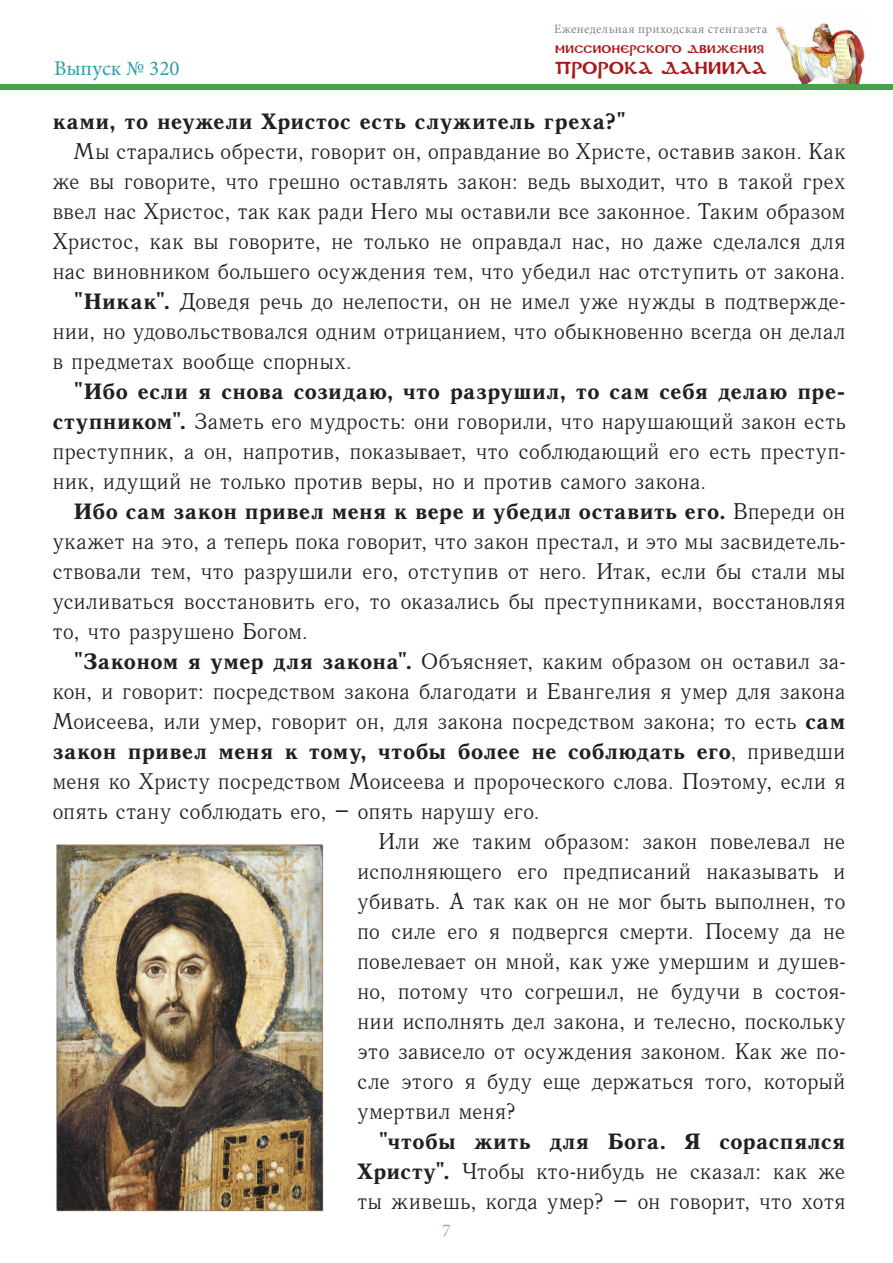
<style>
.page{position:relative;width:893px;height:1263px;background:#fff}
.page>*{position:absolute;margin:0;border:0;box-sizing:border-box;transform-origin:0 0}
._2__Основной_текст{font:22.5px/30px "Antiqua";color:#231f20;text-align:justify}
._2__Основной_текст-2{font:700 22.5px "Antiqua";color:#231f20}
.t1{font:21px "Minion Pro";color:#2e9daa}
.t2{font:18px "Minion Pro";color:#9fa9a4}
.t3{font:17.1px "DS Coptic";letter-spacing:.01em;color:#aa181b}
.t4{font:12.75px "Minion Pro";letter-spacing:.03em;color:#7f8885}
.t5{font:10.95px "DS Coptic";letter-spacing:.025em;color:#aa181b}
.s1{font-weight:700}
</style>
<div class="page">
<img style="left:776px;top:23px;width:89px;height:61px">
<div style="left:0;top:84px;width:893px;height:5px;background:#4aa14a"></div>
<img style="left:56px;top:844px;width:268px;height:368px">
<p class="t1" style="left:54px;top:54px;width:127px">Выпуск № 320</p>
<p class="t4" style="left:554px;top:21px;width:215px">Еженедельная приходская стенгазета</p>
<p class="t5" style="left:555px;top:42px;width:210px">Миссионерского движения</p>
<p class="t3" style="left:555px;top:57px;width:213px">ПРОРОКА ДАНИИЛА</p>
<p class="_2__Основной_текст-2" style="left:52px;top:110px;width:575px">ками, то неужели Христос есть служитель греха?"</p>
<p class="_2__Основной_текст" style="left:52px;top:137px;width:795px;text-indent:21px">Мы старались обрести, говорит он, оправдание во Христе, оставив закон. Как же вы говорите, что грешно оставлять закон: ведь выходит, что в такой грех ввел нас Христос, так как ради Него мы оставили все законное. Таким образом Христос, как вы говорите, не только не оправдал нас, но даже сделался для нас виновником большего осуждения тем, что убедил нас отступить от закона.</p>
<p class="_2__Основной_текст" style="left:52px;top:287px;width:795px;text-indent:21px"><span class="s1">"Никак".</span> Доведя речь до нелепости, он не имел уже нужды в подтвержде&shy;нии, но удовольствовался одним отрицанием, что обыкновенно всегда он делал в предметах вообще спорных.</p>
<p class="_2__Основной_текст" style="left:52px;top:377px;width:795px;text-indent:21px"><span class="s1">"Ибо если я снова созидаю, что разрушил, то сам себя делаю пре&shy;ступником".</span> Заметь его мудрость: они говорили, что нарушающий закон есть преступник, а он, напротив, показывает, что соблюдающий его есть преступ&shy;ник, идущий не только против веры, но и против самого закона.</p>
<p class="_2__Основной_текст" style="left:52px;top:497px;width:795px;text-indent:21px"><span class="s1">Ибо сам закон привел меня к вере и убедил оставить его.</span> Впереди он укажет на это, а теперь пока говорит, что закон престал, и это мы засвидетель&shy;ствовали тем, что разрушили его, отступив от него. Итак, если бы стали мы усиливаться восстановить его, то оказались бы преступниками, восстановляя то, что разрушено Богом.</p>
<p class="_2__Основной_текст" style="left:52px;top:647px;width:795px;text-indent:21px"><span class="s1">"Законом я умер для закона".</span> Объясняет, каким образом он оставил за&shy;кон, и говорит: посредством закона благодати и Евангелия я умер для закона Моисеева, или умер, говорит он, для закона посредством закона; то есть <span class="s1">сам закон привел меня к тому, чтобы более не соблюдать его</span>, приведши меня ко Христу посредством Моисеева и пророческого слова. Поэтому, если я опять стану соблюдать его, – опять нарушу его.</p>
<p class="_2__Основной_текст" style="left:357px;top:827px;width:490px;text-indent:21px">Или же таким образом: закон повелевал не исполняющего его предписаний наказывать и убивать. А так как он не мог быть выполнен, то по силе его я подвергся смерти. Посему да не повелевает он мной, как уже умершим и душев&shy;но, потому что согрешил, не будучи в состоя&shy;нии исполнять дел закона, и телесно, поскольку это зависело от осуждения законом. Как же по&shy;сле этого я буду еще держаться того, который умертвил меня?</p>
<p class="_2__Основной_текст" style="left:357px;top:1127px;width:490px;text-indent:21px"><span class="s1">"чтобы жить для Бога. Я сораспялся Христу".</span> Чтобы кто-нибудь не сказал: как же ты живешь, когда умер? – он говорит, что хотя</p>
<p class="t2" style="left:442px;top:1218px;width:10px">7</p>
</div>
